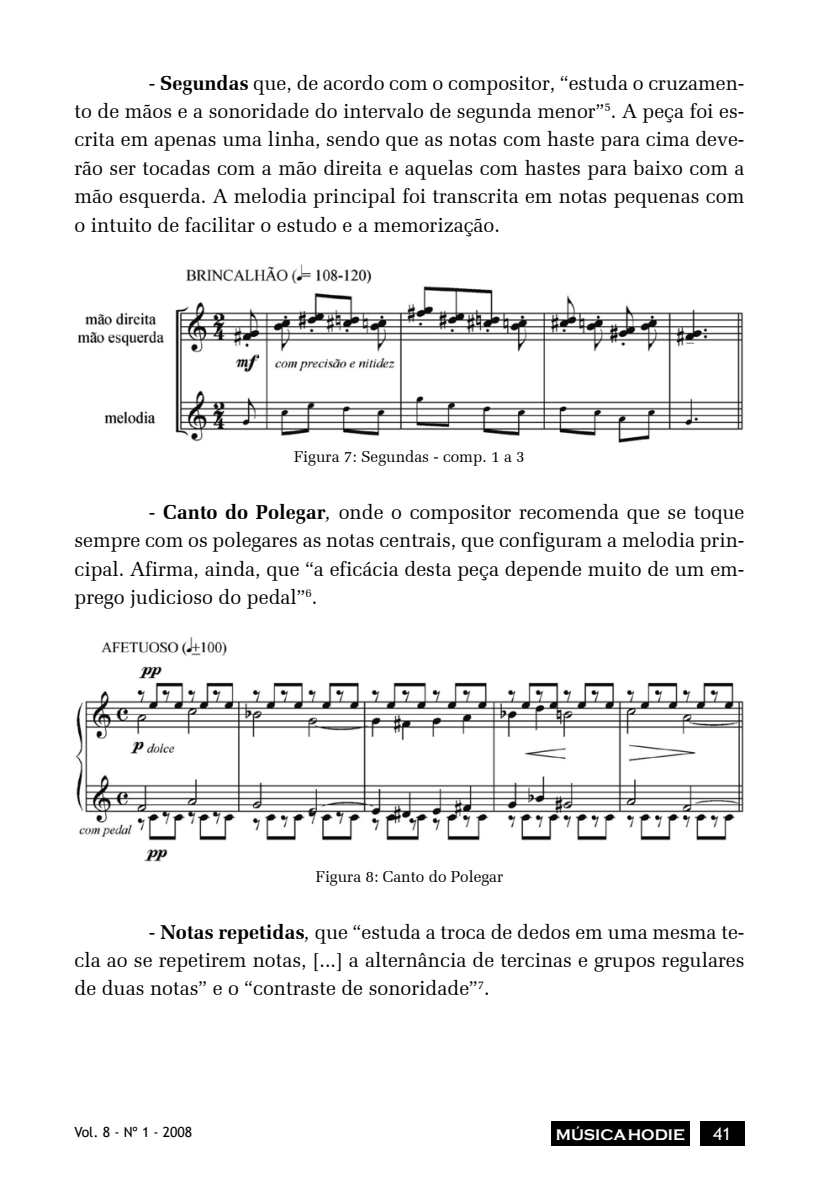
<style>
.page{position:relative;width:819px;height:1191px;background:#fff}
.page>*{position:absolute;margin:0;border:0;box-sizing:border-box;transform-origin:0 0}
.TEXTO{font:20.12px/28.3px "Zapf Elliptical 711 BT";color:#000;text-align:justify}
.t1{font:17.5px "Trebuchet MS";color:#fff}
.figura{font:15.75px "Zapf Elliptical 711 BT";color:#000}
.t2{font:700 15.75px "Copperplate Gothic";color:#fff}
.t3{font:14px "Trebuchet MS";color:#000}
.s1{font-weight:700}
.s2{font-style:italic}
</style>
<div class="page">
<div style="left:699px;top:1121px;width:45px;height:25px;background:#000"></div>
<div style="left:551px;top:1121px;width:139px;height:25px;background:#000"></div>
<img style="left:77px;top:264px;width:667px;height:179px">
<img style="left:75px;top:636px;width:669px;height:226px">
<p class="TEXTO" style="left:74px;top:69px;width:671px;text-indent:74px">- <span class="s1">Segundas</span> que, de acordo com o compositor, “estuda o cruzamen&shy;to de mãos e a sonoridade do intervalo de segunda menor”<sup>5</sup>. A peça foi es&shy;crita em apenas uma linha, sendo que as notas com haste para cima deve&shy;rão ser tocadas com a mão direita e aquelas com hastes para baixo com a mão esquerda. A melodia principal foi transcrita em notas pequenas com o intuito de facilitar o estudo e a memorização.</p>
<p class="figura" style="left:294px;top:447px;width:232px">Figura 7: Segundas - comp. 1 a 3</p>
<p class="TEXTO" style="left:74px;top:498px;width:671px;text-indent:74px">- <span class="s1">Canto do Polegar</span><span class="s2">,</span> onde o compositor recomenda que se toque sempre com os polegares as notas centrais, que configuram a melodia prin&shy;cipal. Afirma, ainda, que “a eficácia desta peça depende muito de um em&shy;prego judicioso do pedal”<sup>6</sup>.</p>
<p class="figura" style="left:316px;top:867px;width:189px">Figura 8: Canto do Polegar</p>
<p class="TEXTO" style="left:74px;top:917px;width:671px;text-indent:74px">- <span class="s1">Notas repetidas</span><span class="s2">,</span> que “estuda a troca de dedos em uma mesma te&shy;cla ao se repetirem notas, [...] a alternância de tercinas e grupos regulares de duas notas” e o “contraste de sonoridade”<sup>7</sup>.</p>
<p class="t3" style="left:74px;top:1123px;width:119px">Vol. 8 - Nº 1 - 2008</p>
<p class="t2" style="left:556px;top:1126px;width:130px">MÚSICA HODIE</p>
<p class="t1" style="left:713px;top:1123px;width:20px">41</p>
</div>
